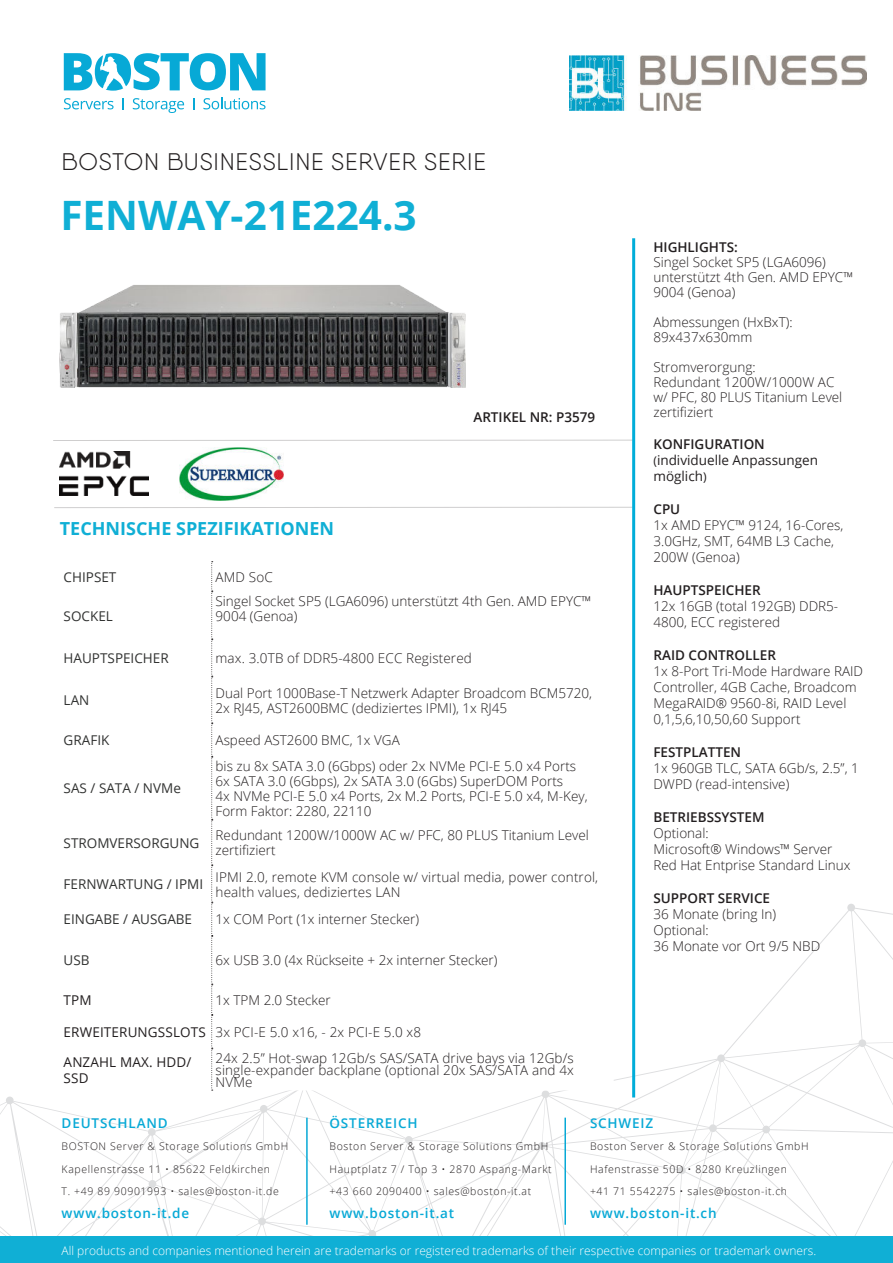
<style>
.page{position:relative;width:893px;height:1263px;background:#fff}
.page>*{position:absolute;margin:0;border:0;box-sizing:border-box;transform-origin:0 0}
.t1{font:700 40.5px "Open Sans";color:#10afd5}
.t2{font:300 24px "Qanelas";letter-spacing:.03em;color:#231f20}
.t3{font:700 18px "Open Sans";color:#10afd5}
.t4{font:300 13.5px/15px "Open Sans";color:#231f20}
.t5{font:13.5px/16.2px "Open Sans";color:#231f20}
.t6{font:13.5px "Open Sans";color:#323332}
.t7{font:600 13.5px "Open Sans";color:#231f20}
.t8{font:600 13.5px "Open Sans";letter-spacing:.06em;color:#07a9d6}
.t9{font:300 12px "Open Sans";color:#fff}
.t10{font:300 10.5px/22.5px "Open Sans";letter-spacing:.06em;color:#231f20}
.s1{font-weight:300}
.s2{font-weight:600}
.s3{font-size:12px}
</style>
<div class="page">
<svg style="left:0;top:904px;width:893px;height:333px"></svg>
<hr style="left:306px;top:1118px;width:2px;height:107px;background:#07a9d6">
<svg style="left:64px;top:98px;width:50px;height:11px"></svg>
<svg style="left:133px;top:98px;width:51px;height:15px"></svg>
<svg style="left:203px;top:98px;width:63px;height:11px"></svg>
<svg style="left:64px;top:53px;width:202px;height:38px"></svg>
<img style="left:570px;top:55px;width:296px;height:56px">
<hr style="left:564px;top:1118px;width:2px;height:107px;background:#07a9d6">
<div style="left:0;top:1237px;width:893px;height:26px;background:#10afd5"></div>
<hr style="left:632px;top:238px;width:3px;height:859px;background:#00add9">
<svg style="left:60px;top:591px;width:554px;height:499px"></svg>
<svg style="left:211px;top:561px;width:2px;height:530px"></svg>
<img style="left:60px;top:452px;width:88px;height:43px">
<img style="left:180px;top:448px;width:103px;height:53px">
<hr style="left:54px;top:507px;width:578px;height:1px;background:#231f20">
<hr style="left:53px;top:440px;width:579px;height:1px;background:#231f20">
<img style="left:60px;top:285px;width:405px;height:102px">
<h2 class="t2" style="left:62px;top:151px;width:426px">BOSTON BUSINESSLINE SERVER SERIE</h2>
<h1 class="t1" style="left:60px;top:192px;width:358px">FENWAY-21E224.3</h1>
<h3 class="t3" style="left:60px;top:518px;width:276px">TECHNISCHE SPEZIFIKATIONEN</h3>
<p class="t7" style="left:473px;top:409px;width:123px">ARTIKEL NR: P3579</p>
<p class="t6" style="left:64px;top:571px;width:54px">CHIPSET</p>
<p class="t4" style="left:216px;top:570px;width:59px">AMD SoC</p>
<p class="t6" style="left:64px;top:610px;width:51px">SOCKEL</p>
<p class="t4" style="left:216px;top:594px;width:377px">Singel Socket SP5 (LGA6096) unterstützt 4th Gen. AMD EPYC™<br>9004 (Genoa)</p>
<p class="t6" style="left:64px;top:653px;width:107px">HAUPTSPEICHER</p>
<p class="t4" style="left:216px;top:652px;width:258px">max. 3.0TB of DDR5-4800 ECC Registered</p>
<p class="t6" style="left:64px;top:695px;width:27px">LAN</p>
<p class="t4" style="left:216px;top:686px;width:378px">Dual Port 1000Base-T Netzwerk Adapter Broadcom BCM5720,<br>2x RJ45, AST2600BMC (dediziertes IPMI), 1x RJ45</p>
<p class="t6" style="left:64px;top:735px;width:47px">GRAFIK</p>
<p class="t4" style="left:216px;top:734px;width:186px">Aspeed AST2600 BMC, 1x VGA</p>
<p class="t6" style="left:64px;top:783px;width:119px">SAS / SATA / NVMe</p>
<p class="t4" style="left:216px;top:760px;width:374px">bis zu 8x SATA 3.0 (6Gbps) oder 2x NVMe PCI-E 5.0 x4 Ports 6x SATA 3.0 (6Gbps), 2x SATA 3.0 (6Gbs) SuperDOM Ports<br>4x NVMe PCI-E 5.0 x4 Ports, 2x M.2 Ports, PCI-E 5.0 x4, M-Key, Form Faktor: 2280, 22110</p>
<p class="t6" style="left:64px;top:837px;width:137px">STROMVERSORGUNG</p>
<p class="t4" style="left:216px;top:829px;width:375px">Redundant 1200W/1000W AC w/ PFC, 80 PLUS Titanium Level zertifiziert</p>
<p class="t6" style="left:64px;top:879px;width:141px">FERNWARTUNG / IPMI</p>
<p class="t4" style="left:216px;top:870px;width:384px">IPMI 2.0, remote KVM console w/ virtual media, power control, health values, dediziertes LAN</p>
<p class="t6" style="left:64px;top:914px;width:130px">EINGABE / AUSGABE</p>
<p class="t4" style="left:216px;top:913px;width:205px">1x COM Port (1x interner Stecker)</p>
<p class="t6" style="left:64px;top:955px;width:27px">USB</p>
<p class="t4" style="left:216px;top:954px;width:283px">6x USB 3.0 (4x Rückseite + 2x interner Stecker)</p>
<p class="t5" style="left:64px;top:993px;width:30px">TPM</p>
<p class="t4" style="left:216px;top:994px;width:117px">1x TPM 2.0 Stecker</p>
<p class="t5" style="left:64px;top:1018px;width:359px;line-height:29.7px">ERWEITERUNGSSLOTS <span class="s1">3x PCI-E 5.0 x16, - 2x PCI-E 5.0 x8<br></span>ANZAHL MAX. HDD/</p>
<p class="t5" style="left:64px;top:1071px;width:26px">SSD</p>
<p class="t4" style="left:216px;top:1053px;width:360px;line-height:12px;text-align:justify">24x 2.5” Hot-swap 12Gb/s SAS/SATA drive bays via 12Gb/s single-expander backplane (optional 20x SAS/SATA and 4x NVMe</p>
<p class="t7" style="left:653px;top:239px;width:86px">HIGHLIGHTS:</p>
<p class="t4" style="left:653px;top:255px;width:201px">Singel Socket SP5 (LGA6096) unterstützt 4th Gen. AMD EPYC™<br>9004 (Genoa)</p>
<p class="t4" style="left:653px;top:315px;width:141px">Abmessungen (HxBxT):<br>89x437x630mm</p>
<p class="t4" style="left:653px;top:360px;width:190px">Stromverorgung:<br>Redundant 1200W/1000W AC w/ PFC, 80 PLUS Titanium Level zertifiziert</p>
<p class="t5" style="left:653px;top:437px;width:166px"><span class="s2">KONFIGURATION </span><span class="s3">(</span>individuelle Anpassungen möglich<span class="s3">)</span></p>
<p class="t7" style="left:653px;top:501px;width:28px">CPU</p>
<p class="t4" style="left:653px;top:518px;width:192px;line-height:16.2px">1x AMD EPYC™ 9124, 16-Cores,<br>3.0GHz, SMT, 64MB L3 Cache,<br>200W (Genoa)</p>
<p class="t7" style="left:653px;top:582px;width:109px">HAUPTSPEICHER</p>
<p class="t4" style="left:653px;top:599px;width:186px;line-height:16.2px">12x 16GB (total 192GB) DDR5-<br>4800, ECC registered</p>
<p class="t7" style="left:653px;top:647px;width:124px">RAID CONTROLLER</p>
<p class="t4" style="left:653px;top:664px;width:211px;line-height:16.2px">1x 8-Port Tri-Mode Hardware RAID<br>Controller, 4GB Cache, Broadcom<br>MegaRAID® 9560-8i, RAID Level<br>0,1,5,6,10,50,60 Support</p>
<p class="t7" style="left:653px;top:744px;width:89px">FESTPLATTEN</p>
<p class="t4" style="left:653px;top:761px;width:207px;line-height:16.2px">1x 960GB TLC, SATA 6Gb/s, 2.5”, 1<br>DWPD (read-intensive)</p>
<p class="t7" style="left:653px;top:809px;width:113px">BETRIEBSSYSTEM</p>
<p class="t4" style="left:653px;top:826px;width:198px;line-height:16.2px">Optional:<br>Microsoft® Windows™ Server<br>Red Hat Entprise Standard Linux</p>
<p class="t7" style="left:653px;top:890px;width:118px">SUPPORT SERVICE</p>
<p class="t4" style="left:653px;top:907px;width:168px;line-height:16.2px">36 Monate (bring In)<br>Optional:<br>36 Monate vor Ort 9/5 NBD</p>
<p class="t8" style="left:330px;top:1115px;width:90px">ÖSTERREICH</p>
<p class="t10" style="left:330px;top:1136px;width:224px">Boston Server &amp; Storage Solutions GmbH<br>Hauptplatz 7 / Top 3 • 2870 Aspang-Markt +43 660 2090400 • sales@boston-it.at</p>
<p class="t8" style="left:330px;top:1205px;width:126px">www.boston-it.at</p>
<p class="t8" style="left:590px;top:1115px;width:65px">SCHWEIZ</p>
<p class="t10" style="left:590px;top:1136px;width:220px">Boston Server &amp; Storage Solutions GmbH<br>Hafenstrasse 50D • 8280 Kreuzlingen +41 71 5542275 • sales@boston-it.ch</p>
<p class="t8" style="left:590px;top:1205px;width:128px">www.boston-it.ch</p>
<p class="t9" style="left:62px;top:1246px;width:756px">All products and companies mentioned herein are trademarks or registered trademarks of their respective companies or trademark owners.</p>
<p class="t8" style="left:62px;top:1115px;width:108px">DEUTSCHLAND</p>
<p class="t10" style="left:62px;top:1136px;width:228px">BOSTON Server &amp; Storage Solutions GmbH<br>Kapellenstrasse 11 • 85622 Feldkirchen<br>T. +49 89 90901993 • sales@boston-it.de</p>
<p class="t8" style="left:62px;top:1205px;width:129px">www.boston-it.de</p>
</div>
